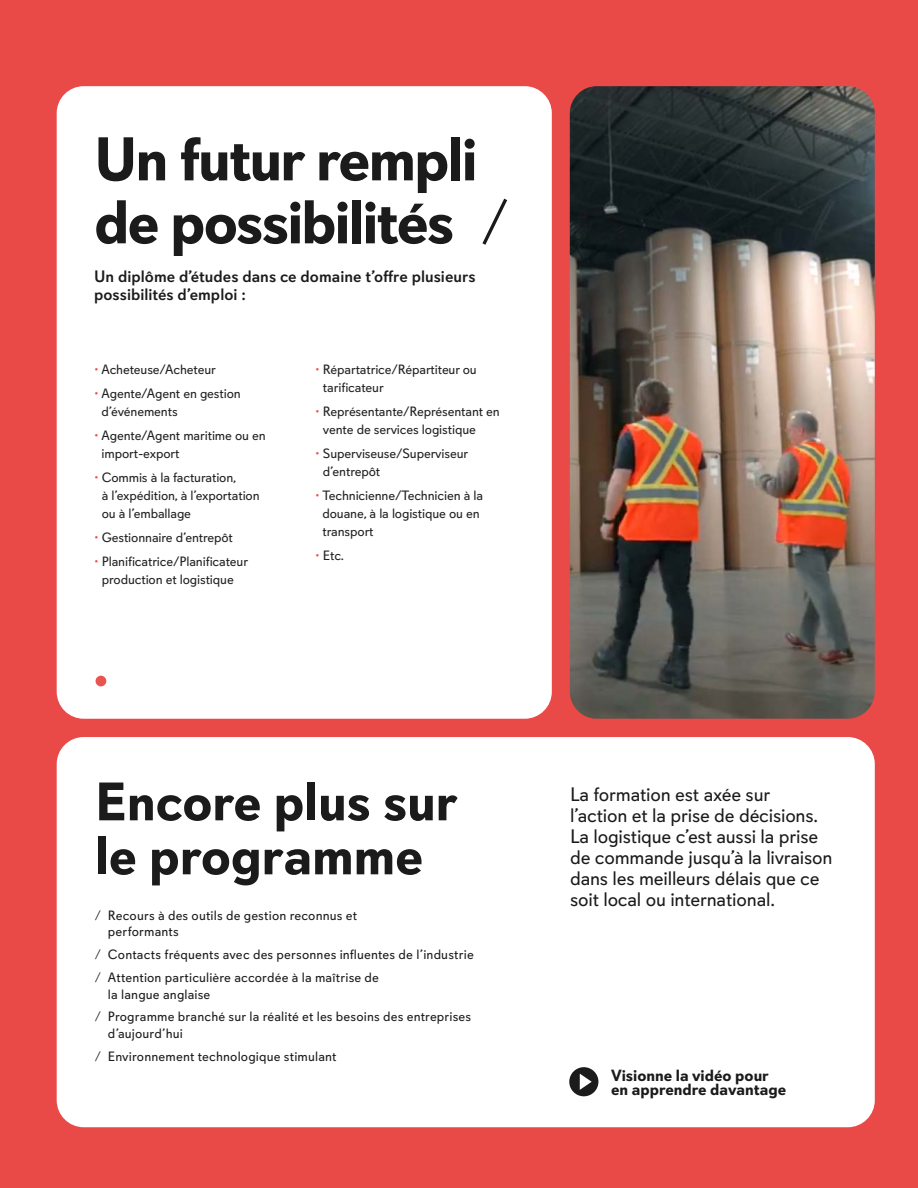
<style>
.page{position:relative;width:918px;height:1188px;background:#e94a48}
.page>*{position:absolute;margin:0;border:0;box-sizing:border-box;transform-origin:0 0}
.t1{font:700 61.5px/63px "Davis Sans";letter-spacing:-.035em;color:#1b1b1b}
.t2{font:700 54px/54px "Davis Sans";letter-spacing:-.005em;color:#1b1b1b}
.t3{font:19.5px/21px "Davis Sans";letter-spacing:-.01em;color:#1b1b1b}
.t4{font:500 16.5px/18px "Davis Sans";letter-spacing:.005em;color:#1b1b1b}
.t5{font:700 16.2px/14px "Davis Sans";color:#1b1b1b}
.t6{font:13.5px/18px "Davis Sans";letter-spacing:-.01em;color:#212121}
.t7{font:13.5px/23px "Davis Sans";letter-spacing:.01em;color:#1b1b1b}
.s1{font-weight:300}
.s2{color:#ea544e}
</style>
<div class="page">
<div style="left:57px;top:737px;width:818px;height:390px;background:#fff;border-radius:27px"></div>
<div style="left:569px;top:1067px;width:29px;height:29px;background:#1b1b1b;border-radius:50%"></div>
<svg style="left:580px;top:1074px;width:12px;height:16px"></svg>
<div style="left:57px;top:86px;width:495px;height:633px;background:#fff;border-radius:27px"></div>
<img style="left:570px;top:86px;width:305px;height:633px">
<div style="left:96px;top:676px;width:10px;height:10px;background:#ea544e;border-radius:50%"></div>
<h1 class="t1" style="left:94px;top:129px;width:416px">Un futur rempli de possibilités <span class="s1">/</span></h1>
<p class="t4" style="left:94px;top:267px;width:383px">Un diplôme d’études dans ce domaine t’offre plusieurs possibilités d’emploi :</p>
<p class="t6" style="left:94px;top:361px;width:123px"><span class="s2">•</span> Acheteuse/Acheteur</p>
<p class="t6" style="left:101px;top:385px;width:141px;text-indent:-7px"><span class="s2">•</span> Agente/Agent en gestion d’événements</p>
<p class="t6" style="left:101px;top:427px;width:166px;text-indent:-7px"><span class="s2">•</span> Agente/Agent maritime ou en import-export</p>
<p class="t6" style="left:102px;top:469px;width:159px;text-indent:-8px"><span class="s2">•</span> Commis à la facturation,<br>à l’expédition, à l’exportation ou à l’emballage</p>
<p class="t6" style="left:94px;top:529px;width:140px"><span class="s2">•</span> Gestionnaire d’entrepôt</p>
<p class="t6" style="left:94px;top:553px;width:156px;text-align:center"><span class="s2">•</span> Planificatrice/Planificateur production et logistique</p>
<p class="t6" style="left:323px;top:361px;width:155px;text-indent:-8px"><span class="s2">•</span> Répartatrice/Répartiteur ou tarificateur</p>
<p class="t6" style="left:323px;top:403px;width:178px;text-indent:-8px"><span class="s2">•</span> Représentante/Représentant en vente de services logistique</p>
<p class="t6" style="left:323px;top:445px;width:147px;text-indent:-8px"><span class="s2">•</span> Superviseuse/Superviseur d’entrepôt</p>
<p class="t6" style="left:323px;top:487px;width:162px;text-indent:-7px"><span class="s2">•</span> Technicienne/Technicien à la douane, à la logistique ou en transport</p>
<p class="t6" style="left:315px;top:547px;width:30px"><span class="s2">•</span> Etc.</p>
<h2 class="t2" style="left:95px;top:776px;width:364px">Encore plus sur le programme</h2>
<p class="t7" style="left:108px;top:908px;width:251px;line-height:16.2px;text-indent:-13px"><span class="s1">/</span> Recours à des outils de gestion reconnus et performants</p>
<p class="t7" style="left:95px;top:943px;width:380px"><span class="s1">/</span> Contacts fréquents avec des personnes influentes de l’industrie <span class="s1">/</span> Attention particulière accordée à la maîtrise de</p>
<p class="t7" style="left:95px;top:983px;width:378px;text-indent:13px">la langue anglaise<br><span class="s1">/</span> Programme branché sur la réalité et les besoins des entreprises</p>
<p class="t7" style="left:95px;top:1022px;width:243px;text-indent:13px">d’aujourd’hui<br><span class="s1">/</span> Environnement technologique stimulant</p>
<h3 class="t3" style="left:570px;top:784px;width:264px">La formation est axée sur<br>l’action et la prise de décisions.<br>La logistique c’est aussi la prise de commande jusqu’à la livraison dans les meilleurs délais que ce soit local ou international.</h3>
<p class="t5" style="left:611px;top:1069px;width:177px">Visionne la vidéo pour en apprendre davantage</p>
</div>
